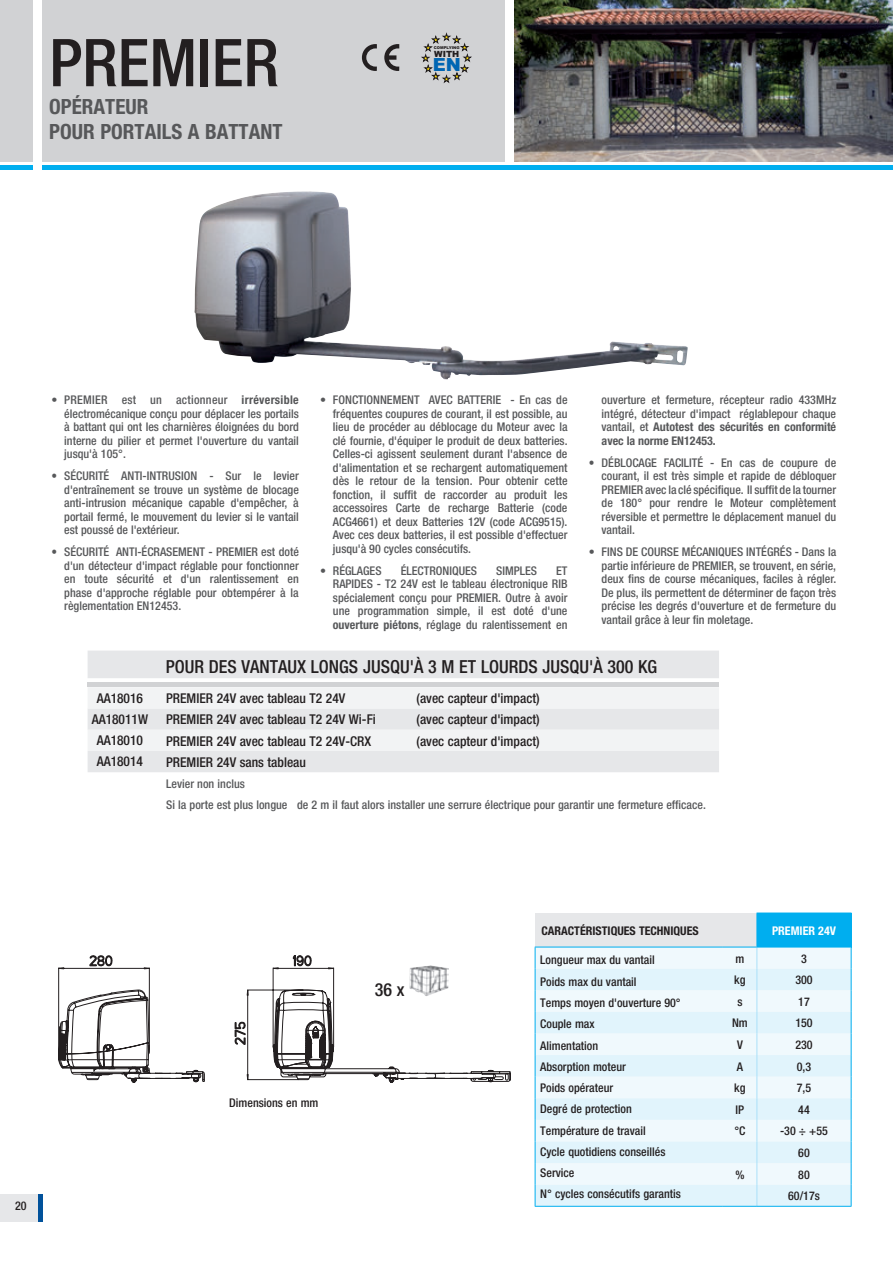
<style>
.page{position:relative;width:893px;height:1263px;background:#fff}
.page>*{position:absolute;margin:0;border:0;box-sizing:border-box;transform-origin:0 0}
.t1{font:500 condensed 66px "Helvetica Neue";color:#231f20}
.t2{font:700 condensed 21px/25.5px "Helvetica Neue";color:#57585a}
.t3{font:900 18.15px "Arial";color:#0166b3}
.t4{font:500 condensed 18px "Helvetica Neue";color:#231f20}
.t5{font:500 condensed 13.5px/21.3px "Helvetica Neue";color:#231f20;text-align:center}
.t6{font:500 condensed 12px/13.5px "Helvetica Neue";color:#57585a;text-align:justify}
.t7{font:500 condensed 12px/13.5px "Helvetica Neue";color:#57585a;text-align:justify;scale:.95 1}
.t8{font:500 condensed 12px/21.3px "Helvetica Neue";color:#231f20;text-align:center}
.t9{font:700 condensed 12px "Helvetica Neue";color:#231f20}
.t10{font:700 condensed 12px "Helvetica Neue";color:#fff}
.t11{font:900 8.55px "Arial";color:#231f20}
.t12{font:900 3.9px "Arial";color:#231f20}
.s1{font-weight:700}
</style>
<div class="page">
<svg style="left:88px;top:650px;width:631px;height:122px;background:#e7e8ea"></svg>
<hr style="left:88px;top:683px;width:631px;height:4px;background:#d1d2d4">
<svg style="left:88px;top:687px;width:631px;height:64px"></svg>
<div style="left:0;top:1194px;width:38px;height:28px;background:#e6e7e9"></div>
<div style="left:38px;top:1194px;width:5px;height:28px;background:#01529b"></div>
<img style="left:194px;top:191px;width:494px;height:188px">
<svg style="left:293px;top:955px;width:19px;height:11px"></svg>
<svg style="left:89px;top:955px;width:24px;height:11px"></svg>
<svg style="left:58px;top:967px;width:391px;height:22px"></svg>
<svg style="left:58px;top:989px;width:453px;height:94px"></svg>
<img style="left:409px;top:965px;width:39px;height:31px">
<div style="left:43px;top:0;width:462px;height:161px;background:#d1d2d4"></div>
<img style="left:514px;top:0;width:379px;height:161px">
<svg style="left:362px;top:44px;width:15px;height:27px"></svg>
<svg style="left:384px;top:44px;width:15px;height:27px"></svg>
<svg style="left:422px;top:33px;width:49px;height:50px"></svg>
<div style="left:0;top:0;width:33px;height:161px;background:#d1d2d4"></div>
<hr style="left:43px;top:166px;width:850px;height:4px;background:#00aeef">
<hr style="left:0;top:166px;width:33px;height:4px;background:#00aeef">
<div style="left:535px;top:913px;width:222px;height:34px;background:#e6e7e9"></div>
<div style="left:757px;top:913px;width:94px;height:34px;background:#00aeef"></div>
<div style="left:536px;top:948px;width:315px;height:21px;background:#f0f9fd"></div>
<svg style="left:536px;top:969px;width:315px;height:237px;fill:#e1f4fc"></svg>
<svg style="left:756px;top:948px;width:1px;height:258px"></svg>
<hr style="left:756px;top:913px;width:1px;height:34px;background:#00aeef">
<hr style="left:851px;top:913px;width:1px;height:34px;background:#00aeef">
<hr style="left:535px;top:947px;width:188px;height:1px;background:#00aeef">
<hr style="left:723px;top:947px;width:34px;height:1px;background:#00aeef">
<hr style="left:757px;top:947px;width:94px;height:1px;background:#00aeef">
<svg style="left:535px;top:947px;width:1px;height:259px"></svg>
<svg style="left:851px;top:947px;width:1px;height:259px"></svg>
<hr style="left:535px;top:1206px;width:188px;height:1px;background:#00aeef">
<hr style="left:723px;top:1206px;width:34px;height:1px;background:#00aeef">
<hr style="left:757px;top:1206px;width:94px;height:1px;background:#00aeef">
<h1 class="t1" style="left:49px;top:23px;width:231px">PREMIER</h1>
<p class="t11" style="left:434px;top:49px;width:27px">WITH</p>
<p class="t12" style="left:434px;top:46px;width:28px">COMPLYING</p>
<h3 class="t3" style="left:433px;top:54px;width:30px">EN</h3>
<h2 class="t2" style="left:49px;top:93px;width:235px">OPÉRATEUR<br>POUR PORTAILS A BATTANT</h2>
<p class="t6" style="left:64px;top:393px;width:236px;text-indent:-13px">• PREMIER est un actionneur <span class="s1">irréversible </span>électromécanique conçu pour déplacer les portails à battant qui ont les charnières éloignées du bord interne du pilier et permet l'ouverture du vantail jusqu'à 105°.</p>
<p class="t7" style="left:64px;top:469px;width:248px;text-indent:-13px">• SÉCURITÉ ANTI-INTRUSION - Sur le levier d'entraînement se trouve un système de blocage anti-intrusion mécanique capable d'empêcher, à portail fermé, le mouvement du levier si le vantail est poussé de l'extérieur.</p>
<p class="t7" style="left:64px;top:545px;width:248px;text-indent:-13px">• SÉCURITÉ ANTI-ÉCRASEMENT - PREMIER est doté d'un détecteur d'impact réglable pour fonctionner en toute sécurité et d'un ralentissement en phase d'approche réglable pour obtempérer à la règlementation EN12453.</p>
<p class="t6" style="left:333px;top:393px;width:236px;text-indent:-13px">• FONCTIONNEMENT AVEC BATTERIE - En cas de fréquentes coupures de courant, il est possible, au lieu de procéder au déblocage du Moteur avec la clé fournie, d'équiper le produit de deux batteries.<br>Celles-ci agissent seulement durant l'absence de d'alimentation et se rechargent automatiquement dès le retour de la tension. Pour obtenir cette fonction, il suffit de raccorder au produit les accessoires Carte de recharge Batterie (code ACG4661) et deux Batteries 12V (code ACG9515).<br>Avec ces deux batteries, il est possible d'effectuer jusqu'à 90 cycles consécutifs.</p>
<p class="t6" style="left:320px;top:563px;width:63px">• RÉGLAGES</p>
<p class="t6" style="left:401px;top:563px;width:78px">ÉLECTRONIQUES</p>
<p class="t6" style="left:496px;top:563px;width:42px">SIMPLES</p>
<p class="t6" style="left:333px;top:563px;width:236px;text-indent:223px">ET RAPIDES - T2 24V est le tableau électronique RIB spécialement conçu pour PREMIER. Outre à avoir une programmation simple, il est doté d'une <span class="s1">ouverture piétons</span>, réglage du ralentissement en</p>
<p class="t6" style="left:602px;top:393px;width:236px">ouverture et fermeture, récepteur radio 433MHz intégré, détecteur d'impact réglablepour chaque vantail, et <span class="s1">Autotest des sécurités en conformité avec la norme EN12453.</span></p>
<p class="t7" style="left:602px;top:455px;width:248px;text-indent:-13px">• DÉBLOCAGE FACILITÉ - En cas de coupure de courant, il est très simple et rapide de débloquer PREMIER avec la clé spécifique. Il suffit de la tourner de 180° pour rendre le Moteur complètement réversible et permettre le déplacement manuel du vantail.</p>
<p class="t6" style="left:602px;top:545px;width:236px;text-indent:-13px">• FINS DE COURSE MÉCANIQUES INTÉGRÉS - Dans la partie inférieure de PREMIER, se trouvent, en série, deux fins de course mécaniques, faciles à régler.<br>De plus, ils permettent de déterminer de façon très précise les degrés d'ouverture et de fermeture du vantail grâce à leur fin moletage.</p>
<p class="t5" style="left:92px;top:687px;width:58px">AA18016<br>AA18011W<br>AA18010<br>AA18014</p>
<h3 class="t4" style="left:166px;top:656px;width:493px">POUR DES VANTAUX LONGS JUSQU'À 3 M ET LOURDS JUSQU'À 300 KG</h3>
<p class="t5" style="left:166px;top:687px;width:181px">PREMIER 24V avec tableau T2 24V</p>
<p class="t5" style="left:416px;top:687px;width:125px">(avec capteur d'impact)</p>
<p class="t5" style="left:166px;top:709px;width:211px">PREMIER 24V avec tableau T2 24V Wi-Fi</p>
<p class="t5" style="left:416px;top:709px;width:125px">(avec capteur d'impact)</p>
<p class="t5" style="left:166px;top:730px;width:206px">PREMIER 24V avec tableau T2 24V-CRX</p>
<p class="t5" style="left:416px;top:730px;width:125px">(avec capteur d'impact)</p>
<p class="t5" style="left:166px;top:751px;width:141px">PREMIER 24V sans tableau</p>
<p class="t6" style="left:166px;top:773px;width:541px;line-height:21.3px">Levier non inclus<br>Si la porte est plus longue de 2 m il faut alors installer une serrure électrique pour garantir une fermeture efficace.</p>
<p class="t8" style="left:15px;top:1195px;width:13px">20</p>
<p class="t8" style="left:229px;top:1092px;width:91px">Dimensions en mm</p>
<h3 class="t4" style="left:375px;top:979px;width:31px">36 x</h3>
<p class="t9" style="left:542px;top:923px;width:159px">CARACTÉRISTIQUES TECHNIQUES</p>
<p class="t8" style="left:540px;top:949px;width:142px;text-align:left">Longueur max du vantail<br>Poids max du vantail<br>Temps moyen d'ouverture 90°<br>Couple max<br>Alimentation<br>Absorption moteur<br>Poids opérateur<br>Degré de protection<br>Température de travail<br>Cycle quotidiens conseillés<br>Service<br>N° cycles consécutifs garantis</p>
<p class="t10" style="left:772px;top:923px;width:66px">PREMIER 24V</p>
<p class="t8" style="left:735px;top:947px;width:10px">m</p>
<p class="t8" style="left:801px;top:947px;width:7px">3</p>
<p class="t8" style="left:734px;top:969px;width:13px">kg</p>
<p class="t8" style="left:795px;top:969px;width:19px">300</p>
<p class="t8" style="left:737px;top:991px;width:7px">s</p>
<p class="t8" style="left:798px;top:991px;width:13px">17</p>
<p class="t8" style="left:732px;top:1012px;width:17px">Nm</p>
<p class="t8" style="left:795px;top:1012px;width:19px">150</p>
<p class="t8" style="left:737px;top:1034px;width:7px">V</p>
<p class="t8" style="left:795px;top:1034px;width:19px">230</p>
<p class="t8" style="left:737px;top:1055px;width:8px">A</p>
<p class="t8" style="left:797px;top:1055px;width:16px">0,3</p>
<p class="t8" style="left:734px;top:1077px;width:13px">kg</p>
<p class="t8" style="left:797px;top:1077px;width:16px">7,5</p>
<p class="t8" style="left:736px;top:1099px;width:10px">IP</p>
<p class="t8" style="left:798px;top:1099px;width:13px">44</p>
<p class="t8" style="left:734px;top:1120px;width:13px">°C</p>
<p class="t8" style="left:780px;top:1120px;width:50px">-30 ÷ +55<br>60</p>
<p class="t8" style="left:735px;top:1163px;width:11px">%</p>
<p class="t8" style="left:788px;top:1163px;width:33px">80<br>60/17s</p>
</div>
